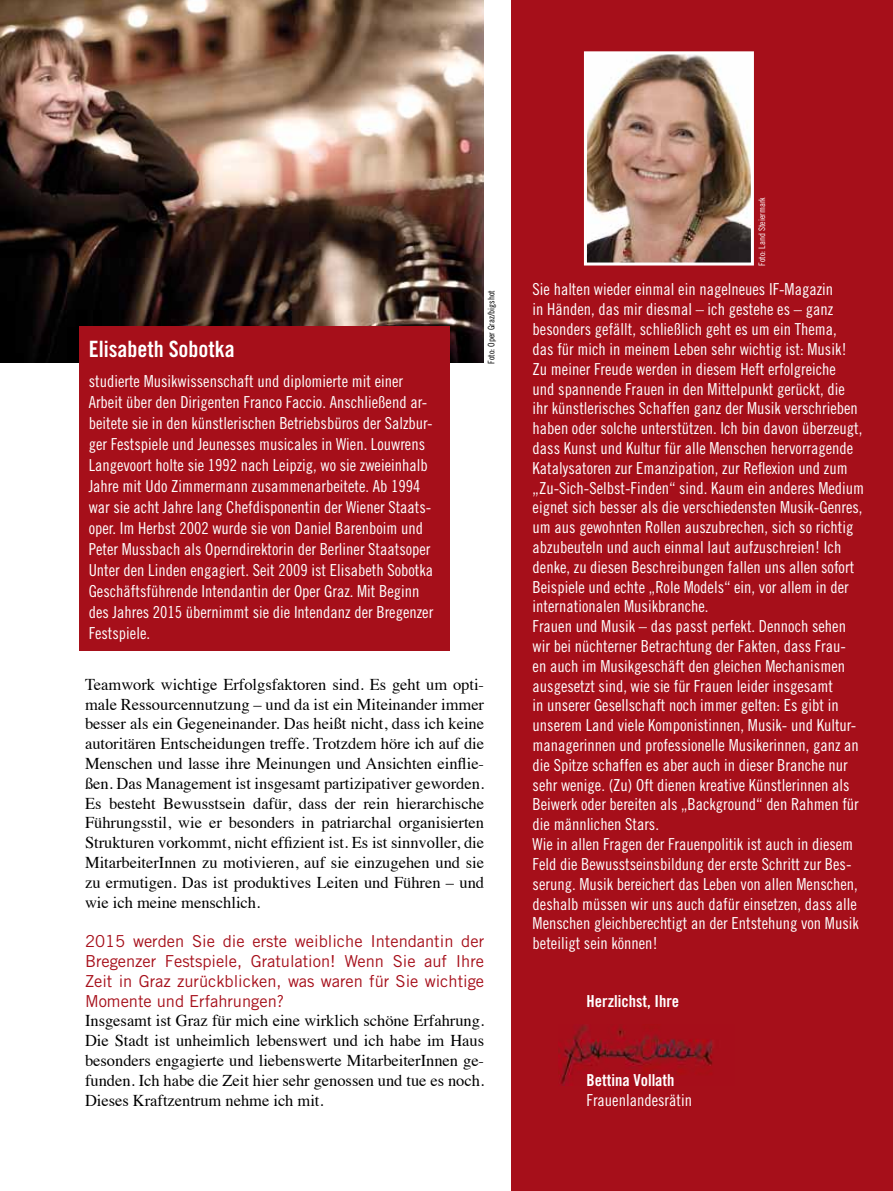
<style>
.page{position:relative;width:893px;height:1191px;background:#fff}
.page>*{position:absolute;margin:0;border:0;box-sizing:border-box;transform-origin:0 0}
.t1{font:22.5px "Trade Gothic Bold Cond Twenty";color:#fff}
.t2{font:16.5px/19.8px "Trade Gothic Cond Eighteen";color:#fff}
.t3{font:16.5px/19.8px "Times";color:#000;text-align:justify}
.t4{font:16.5px/19.8px "Trade Gothic";color:#a60f1a;text-align:justify}
.t5{font:16.5px "Trade Gothic Bold Cond Twenty";color:#fff}
.t6{font:9px "Trade Gothic Cond Eighteen";color:#000}
.t7{font:9px "Trade Gothic Cond Eighteen";color:#fff}
</style>
<div class="page">
<img style="left:0;top:0;width:484px;height:362px">
<div style="left:511px;top:0;width:382px;height:1191px;background:#a60f1a"></div>
<img style="left:558px;top:1025px;width:155px;height:60px">
<img style="left:588px;top:55px;width:162px;height:206px">
<div style="left:584px;top:51px;width:170px;height:214px;border:3px solid #fff"></div>
<div style="left:79px;top:327px;width:370px;height:323px;background:#a60f1a"></div>
<h1 class="t1" style="left:89px;top:335px;width:148px">Elisabeth Sobotka</h1>
<p class="t2" style="left:89px;top:370px;width:346px;line-height:21px">studierte Musikwissenschaft und diplomierte mit einer Arbeit über den Dirigenten Franco Faccio. Anschließend ar&shy;beitete sie in den künstlerischen Betriebsbüros der Salzbur&shy;ger Festspiele und Jeunesses musicales in Wien. Louwrens Langevoort holte sie 1992 nach Leipzig, wo sie zweieinhalb Jahre mit Udo Zimmermann zusammenarbeitete. Ab 1994 war sie acht Jahre lang Chefdisponentin der Wiener Staats&shy;oper. Im Herbst 2002 wurde sie von Daniel Barenboim und Peter Mussbach als Operndirektorin der Berliner Staatsoper Unter den Linden engagiert. Seit 2009 ist Elisabeth Sobotka Geschäftsführende Intendantin der Oper Graz. Mit Beginn des Jahres 2015 übernimmt sie die Intendanz der Bregenzer Festspiele.</p>
<p class="t6" style="left:486px;top:363px;width:75px;rotate:-90deg">Foto: Oper Graz/bigshot</p>
<p class="t3" style="left:85px;top:673px;width:401px">Teamwork wichtige Erfolgsfaktoren sind. Es geht um opti&shy;male Ressourcennutzung – und da ist ein Miteinander immer besser als ein Gegeneinander. Das heißt nicht, dass ich keine autoritären Entscheidungen treffe. Trotzdem höre ich auf die Menschen und lasse ihre Meinungen und Ansichten einflie&shy;ßen. Das Management ist insgesamt partizipativer geworden.<br>Es besteht Bewusstsein dafür, dass der rein hierarchische Führungsstil, wie er besonders in patriarchal organisierten Strukturen vorkommt, nicht effizient ist. Es ist sinnvoller, die MitarbeiterInnen zu motivieren, auf sie einzugehen und sie zu ermutigen. Das ist produktives Leiten und Führen – und wie ich meine menschlich.</p>
<p class="t4" style="left:85px;top:931px;width:401px">2015 werden Sie die erste weibliche Intendantin der Bregenzer Festspiele, Gratulation! Wenn Sie auf Ihre Zeit in Graz zurückblicken, was waren für Sie wichtige Momente und Erfahrungen?</p>
<p class="t3" style="left:85px;top:1009px;width:401px">Insgesamt ist Graz für mich eine wirklich schöne Erfahrung.<br>Die Stadt ist unheimlich lebenswert und ich habe im Haus besonders engagierte und liebenswerte MitarbeiterInnen ge&shy;funden. Ich habe die Zeit hier sehr genossen und tue es noch.<br>Dieses Kraftzentrum nehme ich mit.</p>
<p class="t7" style="left:757px;top:266px;width:70px;rotate:-90deg">Foto: Land Steiermark</p>
<p class="t2" style="left:533px;top:279px;width:333px">Sie halten wieder einmal ein nagelneues IF-Magazin<br>in Händen, das mir diesmal – ich gestehe es – ganz besonders gefällt, schließlich geht es um ein Thema,<br>das für mich in meinem Leben sehr wichtig ist: Musik!<br>Zu meiner Freude werden in diesem Heft erfolgreiche<br>und spannende Frauen in den Mittelpunkt gerückt, die ihr künstlerisches Schaffen ganz der Musik verschrieben haben oder solche unterstützen. Ich bin davon überzeugt, dass Kunst und Kultur für alle Menschen hervorragende Katalysatoren zur Emanzipation, zur Reflexion und zum „Zu-Sich-Selbst-Finden“ sind. Kaum ein anderes Medium eignet sich besser als die verschiedensten Musik-Genres, um aus gewohnten Rollen auszubrechen, sich so richtig abzubeuteln und auch einmal laut aufzuschreien! Ich denke, zu diesen Beschreibungen fallen uns allen sofort Beispiele und echte „Role Models“ ein, vor allem in der internationalen Musikbranche.<br>Frauen und Musik – das passt perfekt. Dennoch sehen wir bei nüchterner Betrachtung der Fakten, dass Frau-<br>en auch im Musikgeschäft den gleichen Mechanismen ausgesetzt sind, wie sie für Frauen leider insgesamt<br>in unserer Gesellschaft noch immer gelten: Es gibt in unserem Land viele Komponistinnen, Musik- und Kultur&shy;managerinnen und professionelle Musikerinnen, ganz an die Spitze schaffen es aber auch in dieser Branche nur sehr wenige. (Zu) Oft dienen kreative Künstlerinnen als Beiwerk oder bereiten als „Background“ den Rahmen für die männlichen Stars.<br>Wie in allen Fragen der Frauenpolitik ist auch in diesem Feld die Bewusstseinsbildung der erste Schritt zur Bes&shy;serung. Musik bereichert das Leben von allen Menschen, deshalb müssen wir uns auch dafür einsetzen, dass alle Menschen gleichberechtigt an der Entstehung von Musik beteiligt sein können!</p>
<p class="t5" style="left:587px;top:990px;width:94px">Herzlichst, Ihre</p>
<p class="t5" style="left:587px;top:1070px;width:89px">Bettina Vollath</p>
<p class="t2" style="left:587px;top:1089px;width:107px">Frauenlandesrätin</p>
</div>
